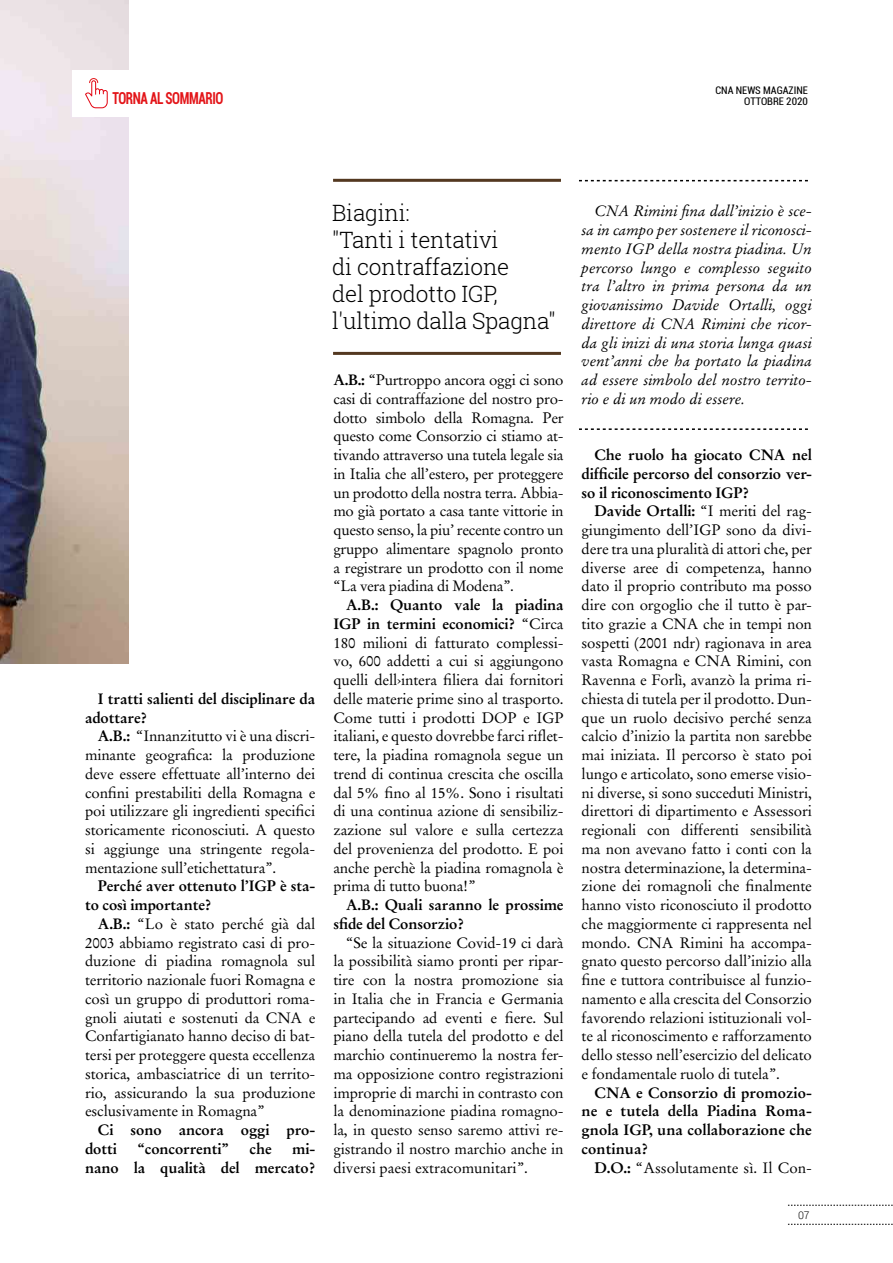
<style>
.page{position:relative;width:893px;height:1263px;background:#fff}
.page>*{position:absolute;margin:0;border:0;box-sizing:border-box;transform-origin:0 0}
.t1{font:300 22.5px/27px "Roboto Slab";letter-spacing:-.01em;color:#000}
.t2{font:700 condensed 16.5px "Roboto";letter-spacing:-.03em;color:#e31519;scale:.8 1}
.t3{font:15px/18.8px "Stempel Garamond";letter-spacing:-.01em;color:#000;text-align:justify}
.t4{font:700 15px/18.8px "Stempel Garamond";letter-spacing:-.01em;color:#000}
.t5{font:italic 15px/18.8px "Stempel Garamond";color:#000;text-align:justify}
.t6{font:condensed 10.5px/10.5px "Roboto";color:#000;text-align:right}
.t7{font:300 10.5px "Roboto";color:#000}
.s1{font-weight:700}
</style>
<div class="page">
<svg style="left:788px;top:1205px;width:105px;height:1px"></svg>
<svg style="left:788px;top:1224px;width:105px;height:1px"></svg>
<img style="left:0;top:0;width:129px;height:664px">
<div style="left:72px;top:71px;width:208px;height:46px;background:#fff"></div>
<svg style="left:579px;top:180px;width:229px;height:1px"></svg>
<svg style="left:579px;top:428px;width:229px;height:2px"></svg>
<hr style="left:333px;top:352px;width:228px;height:3px;background:#533820">
<hr style="left:333px;top:179px;width:228px;height:3px;background:#533820">
<svg style="left:85px;top:78px;width:23px;height:30px"></svg>
<p class="t2" style="left:112px;top:86px;width:140px">TORNA AL SOMMARIO</p>
<p class="t6" style="left:715px;top:85px;width:94px">CNA NEWS MAGAZINE<br>OTTOBRE 2020</p>
<p class="t4" style="left:85px;top:689px;width:232px;text-indent:13px">I tratti salienti del disciplinare da adottare?</p>
<p class="t3" style="left:85px;top:727px;width:232px;text-indent:13px"><span class="s1">A.B.:</span> “Innanzitutto vi è una discri&shy;minante geografica: la produzione deve essere effettuate all’interno dei confini prestabiliti della Romagna e poi utilizzare gli ingredienti specifici storicamente riconosciuti. A questo si aggiunge una stringente regola&shy;mentazione sull’etichettatura”.</p>
<p class="t4" style="left:85px;top:877px;width:232px;text-indent:13px">Perché aver ottenuto l’IGP è sta&shy;to così importante?</p>
<p class="t3" style="left:85px;top:914px;width:232px;text-indent:13px"><span class="s1">A.B.:</span> “Lo è stato perché già dal 2003 abbiamo registrato casi di pro&shy;duzione di piadina romagnola sul territorio nazionale fuori Romagna e così un gruppo di produttori roma&shy;gnoli aiutati e sostenuti da CNA e Confartigianato hanno deciso di bat&shy;tersi per proteggere questa eccellenza storica, ambasciatrice di un territo&shy;rio, assicurando la sua produzione esclusivamente in Romagna”</p>
<p class="t4" style="left:85px;top:1120px;width:232px;text-indent:13px">Ci sono ancora oggi pro&shy;dotti</p>
<p class="t4" style="left:138px;top:1139px;width:93px">“concorrenti”</p>
<p class="t4" style="left:250px;top:1139px;width:24px">che</p>
<p class="t4" style="left:85px;top:1139px;width:232px;text-align:right">mi-<br>nano la qualità del mercato?</p>
<h1 class="t1" style="left:332px;top:199px;width:226px">Biagini:<br>"Tanti i tentativi<br>di contraffazione<br>del prodotto IGP, l'ultimo dalla Spagna"</h1>
<p class="t3" style="left:333px;top:371px;width:232px"><span class="s1">A.B.:</span> “Purtroppo ancora oggi ci sono casi di contraffazione del nostro pro&shy;dotto simbolo della Romagna. Per questo come Consorzio ci stiamo at&shy;tivando attraverso una tutela legale sia in Italia che all’estero, per proteggere un prodotto della nostra terra. Abbia&shy;mo già portato a casa tante vittorie in questo senso, la piu’ recente contro un gruppo alimentare spagnolo pronto a registrare un prodotto con il nome “La vera piadina di Modena”.</p>
<p class="t3" style="left:333px;top:596px;width:232px;text-indent:13px"><span class="s1">A.B.: Quanto vale la piadina IGP in termini economici?</span> “Circa 180 milioni di fatturato complessi&shy;vo, 600 addetti a cui si aggiungono quelli dell›intera filiera dai fornitori delle materie prime sino al trasporto.<br>Come tutti i prodotti DOP e IGP italiani, e questo dovrebbe farci riflet&shy;tere, la piadina romagnola segue un trend di continua crescita che oscilla dal 5% fino al 15%. Sono i risultati di una continua azione di sensibiliz&shy;zazione sul valore e sulla certezza del provenienza del prodotto. E poi anche perchè la piadina romagnola è prima di tutto buona!”</p>
<p class="t4" style="left:333px;top:895px;width:232px;text-indent:13px">A.B.: Quali saranno le prossime sfide del Consorzio?</p>
<p class="t3" style="left:333px;top:933px;width:232px;text-indent:13px">“Se la situazione Covid-19 ci darà la possibilità siamo pronti per ripar&shy;tire con la nostra promozione sia in Italia che in Francia e Germania partecipando ad eventi e fiere. Sul piano della tutela del prodotto e del marchio continueremo la nostra fer&shy;ma opposizione contro registrazioni improprie di marchi in contrasto con la denominazione piadina romagno&shy;la, in questo senso saremo attivi re&shy;gistrando il nostro marchio anche in diversi paesi extracomunitari”.</p>
<p class="t5" style="left:582px;top:202px;width:232px;text-indent:13px">CNA Rimini fina dall’inizio è sce&shy;sa in campo per sostenere il riconosci&shy;mento IGP della nostra piadina. Un percorso lungo e complesso seguito tra l’altro in prima persona da un giovanissimo Davide Ortalli, oggi direttore di CNA Rimini che ricor&shy;da gli inizi di una storia lunga quasi vent’anni che ha portato la piadina ad essere simbolo del nostro territo&shy;rio e di un modo di essere.</p>
<p class="t4" style="left:582px;top:445px;width:232px;text-align:justify;text-indent:13px">Che ruolo ha giocato CNA nel difficile percorso del consorzio ver&shy;so il riconoscimento IGP?</p>
<p class="t3" style="left:582px;top:502px;width:232px;text-indent:13px"><span class="s1">Davide Ortalli:</span> “I meriti del rag&shy;giungimento dell’IGP sono da divi&shy;dere tra una pluralità di attori che, per diverse aree di competenza, hanno dato il proprio contributo ma posso dire con orgoglio che il tutto è par&shy;tito grazie a CNA che in tempi non sospetti (2001 ndr) ragionava in area vasta Romagna e CNA Rimini, con Ravenna e Forlì, avanzò la prima ri&shy;chiesta di tutela per il prodotto. Dun&shy;que un ruolo decisivo perché senza calcio d’inizio la partita non sarebbe mai iniziata. Il percorso è stato poi lungo e articolato, sono emerse visio&shy;ni diverse, si sono succeduti Ministri, direttori di dipartimento e Assessori regionali con differenti sensibilità ma non avevano fatto i conti con la nostra determinazione, la determina&shy;zione dei romagnoli che finalmente hanno visto riconosciuto il prodotto che maggiormente ci rappresenta nel mondo. CNA Rimini ha accompa&shy;gnato questo percorso dall’inizio alla fine e tuttora contribuisce al funzio&shy;namento e alla crescita del Consorzio favorendo relazioni istituzionali vol&shy;te al riconoscimento e rafforzamento dello stesso nell’esercizio del delicato e fondamentale ruolo di tutela”.</p>
<p class="t4" style="left:582px;top:1083px;width:232px;text-align:justify;text-indent:13px">CNA e Consorzio di promozio&shy;ne e tutela della Piadina Roma&shy;gnola IGP, una collaborazione che continua?</p>
<p class="t3" style="left:594px;top:1158px;width:219px"><span class="s1">D.O.:</span> “Assolutamente sì. Il Con-</p>
<p class="t7" style="left:798px;top:1208px;width:13px">07</p>
</div>
